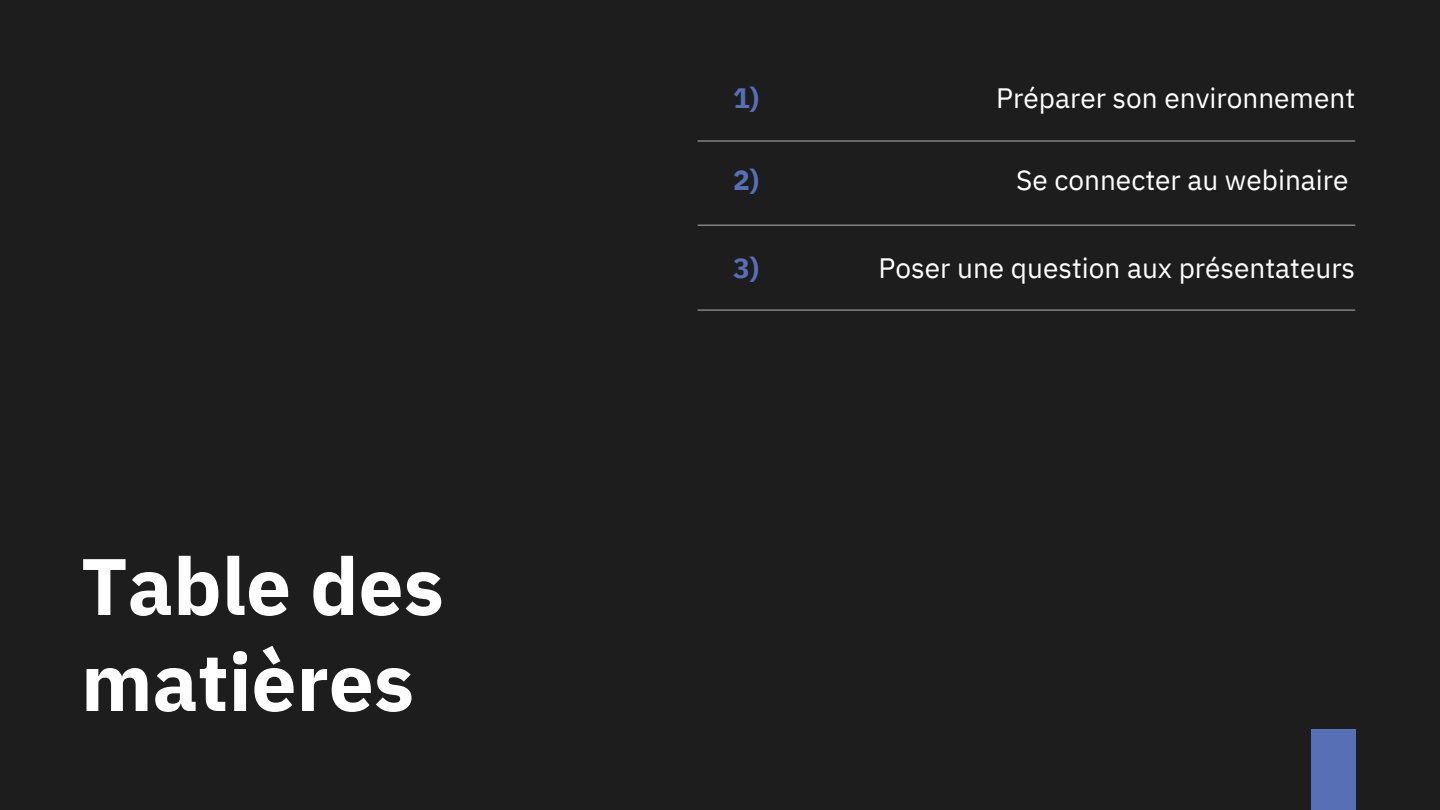
<style>
.page{position:relative;width:1440px;height:810px;background:#1e1d1d}
.page>*{position:absolute;margin:0;border:0;box-sizing:border-box;transform-origin:0 0}
.t1{font:700 80px/96px "IBM Plex Sans";color:#fff}
.t2{font:28px "IBM Plex Sans";color:#fff}
.t3{font:700 28px "IBM Plex Sans";color:#566fb5}
</style>
<div class="page">
<hr style="left:698px;top:141px;width:657px;height:1px;background:#b4b4b4">
<hr style="left:698px;top:225px;width:657px;height:1px;background:#b4b4b4">
<hr style="left:698px;top:310px;width:657px;height:1px;background:#b4b4b4">
<div style="left:1311px;top:729px;width:44px;height:81px;background:#566fb5"></div>
<h1 class="t1" style="left:81px;top:537px;width:364px">Table des matières</h1>
<p class="t3" style="left:733px;top:80px;width:28px">1)</p>
<p class="t2" style="left:996px;top:80px;width:360px">Préparer son environnement</p>
<p class="t3" style="left:733px;top:162px;width:28px">2)</p>
<p class="t2" style="left:1016px;top:162px;width:334px">Se connecter au webinaire</p>
<p class="t3" style="left:733px;top:249px;width:28px">3)</p>
<p class="t2" style="left:879px;top:249px;width:478px">Poser une question aux présentateurs</p>
</div>
